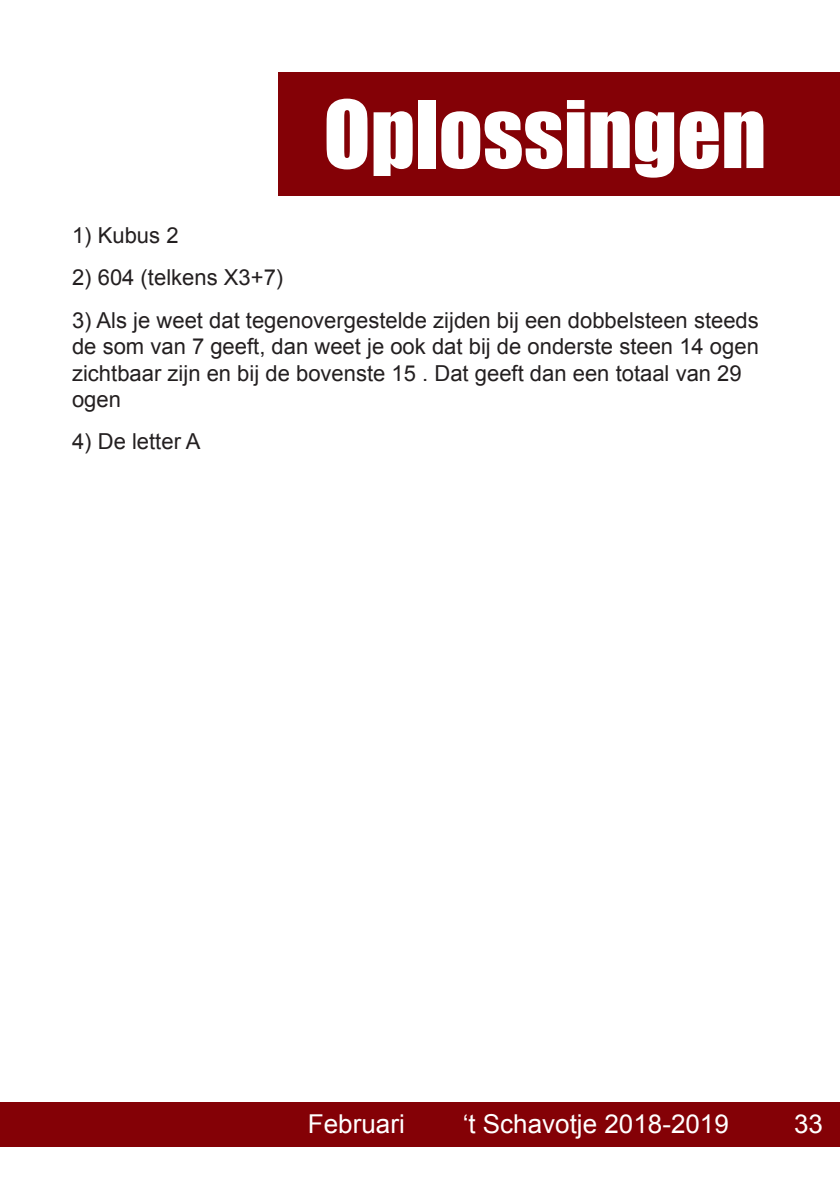
<style>
.page{position:relative;width:840px;height:1191px;background:#fff}
.page>*{position:absolute;margin:0;border:0;box-sizing:border-box;transform-origin:0 0}
.Titel{font:86px "Impact";color:#fff}
.t1{font:26px "Arial";color:#fff}
.t2{font:22px/26.4px "Arial";color:#231f20}
</style>
<div class="page">
<div style="left:0;top:1102px;width:839px;height:44px;background:#840106"></div>
<hr style="left:0;top:72px;width:1px;height:124px;background:#840106">
<div style="left:278px;top:72px;width:561px;height:124px;background:#840106"></div>
<p class="Titel" style="left:323px;top:68px;width:444px">Oplossingen</p>
<p class="t2" style="left:72px;top:222px;width:108px">1) Kubus 2</p>
<p class="t2" style="left:72px;top:264px;width:212px">2) 604 (telkens X3+7)</p>
<p class="t2" style="left:72px;top:307px;width:688px">3) Als je weet dat tegenovergestelde zijden bij een dobbelsteen steeds de som van 7 geeft, dan weet je ook dat bij de onderste steen 14 ogen zichtbaar zijn en bij de bovenste 15 . Dat geeft dan een totaal van 29 ogen</p>
<p class="t2" style="left:72px;top:428px;width:130px">4) De letter A</p>
<p class="t1" style="left:308px;top:1107px;width:98px">Februari</p>
<p class="t1" style="left:462px;top:1107px;width:267px">‘t Schavotje 2018-2019</p>
<p class="t1" style="left:793px;top:1107px;width:30px">33</p>
</div>
